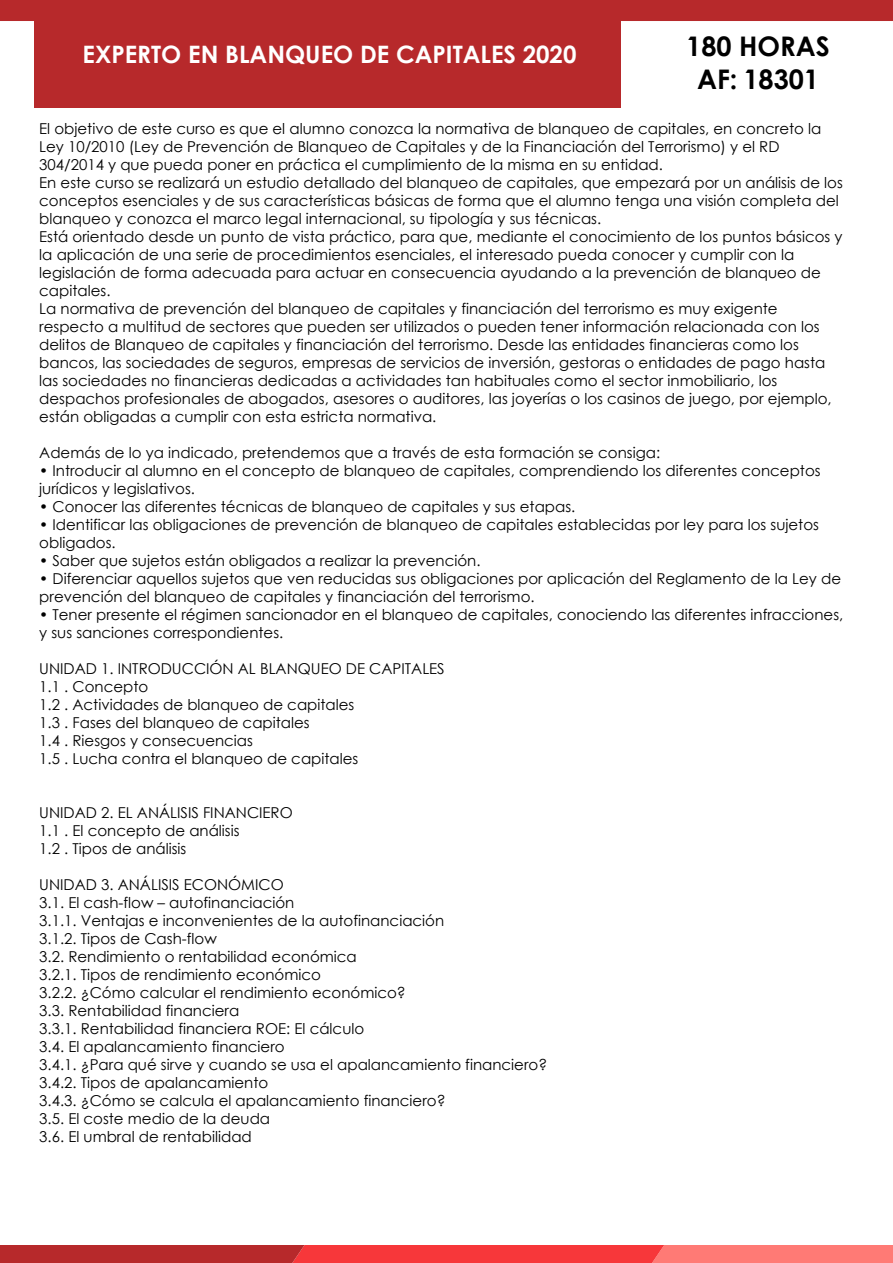
<style>
.page{position:relative;width:893px;height:1263px;background:#fff}
.page>*{position:absolute;margin:0;border:0;box-sizing:border-box;transform-origin:0 0}
.t1{font:700 27px/32.4px "Century Gothic";color:#000;text-align:center}
.t2{font:700 24px "Century Gothic";color:#fff}
.t3{font:15px/18px "Century Gothic";color:#000}
</style>
<div class="page">
<div style="left:0;top:0;width:893px;height:21px;background:#b7292b"></div>
<div style="left:34px;top:0;width:586px;height:107px;background:#b7292b"></div>
<svg style="left:0;top:1245px;width:893px;height:18px;background:#e34444"></svg>
<h2 class="t2" style="left:83px;top:36px;width:495px">EXPERTO EN BLANQUEO DE CAPITALES 2020</h2>
<h1 class="t1" style="left:686px;top:29px;width:145px">180 HORAS<br>AF: 18301</h1>
<p class="t3" style="left:39px;top:119px;width:805px">El objetivo de este curso es que el alumno conozca la normativa de blanqueo de capitales, en concreto la Ley 10/2010 (Ley de Prevención de Blanqueo de Capitales y de la Financiación del Terrorismo) y el RD 304/2014 y que pueda poner en práctica el cumplimiento de la misma en su entidad.<br>En este curso se realizará un estudio detallado del blanqueo de capitales, que empezará por un análisis de los conceptos esenciales y de sus características básicas de forma que el alumno tenga una visión completa del blanqueo y conozca el marco legal internacional, su tipología y sus técnicas.<br>Está orientado desde un punto de vista práctico, para que, mediante el conocimiento de los puntos básicos y la aplicación de una serie de procedimientos esenciales, el interesado pueda conocer y cumplir con la legislación de forma adecuada para actuar en consecuencia ayudando a la prevención de blanqueo de capitales.<br>La normativa de prevención del blanqueo de capitales y financiación del terrorismo es muy exigente respecto a multitud de sectores que pueden ser utilizados o pueden tener información relacionada con los delitos de Blanqueo de capitales y financiación del terrorismo. Desde las entidades financieras como los bancos, las sociedades de seguros, empresas de servicios de inversión, gestoras o entidades de pago hasta las sociedades no financieras dedicadas a actividades tan habituales como el sector inmobiliario, los despachos profesionales de abogados, asesores o auditores, las joyerías o los casinos de juego, por ejemplo, están obligadas a cumplir con esta estricta normativa.</p>
<p class="t3" style="left:39px;top:443px;width:622px">Además de lo ya indicado, pretendemos que a través de esta formación se consiga:</p>
<p class="t3" style="left:39px;top:461px;width:783px">• Introducir al alumno en el concepto de blanqueo de capitales, comprendiendo los diferentes conceptos jurídicos y legislativos.</p>
<p class="t3" style="left:39px;top:497px;width:538px">• Conocer las diferentes técnicas de blanqueo de capitales y sus etapas.</p>
<p class="t3" style="left:39px;top:515px;width:781px">• Identificar las obligaciones de prevención de blanqueo de capitales establecidas por ley para los sujetos obligados.</p>
<p class="t3" style="left:39px;top:551px;width:443px">• Saber que sujetos están obligados a realizar la prevención.</p>
<p class="t3" style="left:39px;top:569px;width:803px">• Diferenciar aquellos sujetos que ven reducidas sus obligaciones por aplicación del Reglamento de la Ley de prevención del blanqueo de capitales y financiación del terrorismo.</p>
<p class="t3" style="left:39px;top:605px;width:805px">• Tener presente el régimen sancionador en el blanqueo de capitales, conociendo las diferentes infracciones, y sus sanciones correspondientes.</p>
<p class="t3" style="left:39px;top:659px;width:407px">UNIDAD 1. INTRODUCCIÓN AL BLANQUEO DE CAPITALES 1.1 . Concepto<br>1.2 . Actividades de blanqueo de capitales<br>1.3 . Fases del blanqueo de capitales<br>1.4 . Riesgos y consecuencias<br>1.5 . Lucha contra el blanqueo de capitales</p>
<p class="t3" style="left:39px;top:803px;width:255px">UNIDAD 2. EL ANÁLISIS FINANCIERO<br>1.1 . El concepto de análisis<br>1.2 . Tipos de análisis</p>
<p class="t3" style="left:39px;top:875px;width:509px">UNIDAD 3. ANÁLISIS ECONÓMICO<br>3.1. El cash-flow – autofinanciación<br>3.1.1. Ventajas e inconvenientes de la autofinanciación<br>3.1.2. Tipos de Cash-flow<br>3.2. Rendimiento o rentabilidad económica<br>3.2.1. Tipos de rendimiento económico<br>3.2.2. ¿Cómo calcular el rendimiento económico?<br>3.3. Rentabilidad financiera<br>3.3.1. Rentabilidad financiera ROE: El cálculo<br>3.4. El apalancamiento financiero<br>3.4.1. ¿Para qué sirve y cuando se usa el apalancamiento financiero?<br>3.4.2. Tipos de apalancamiento<br>3.4.3. ¿Cómo se calcula el apalancamiento financiero?<br>3.5. El coste medio de la deuda<br>3.6. El umbral de rentabilidad</p>
</div>
